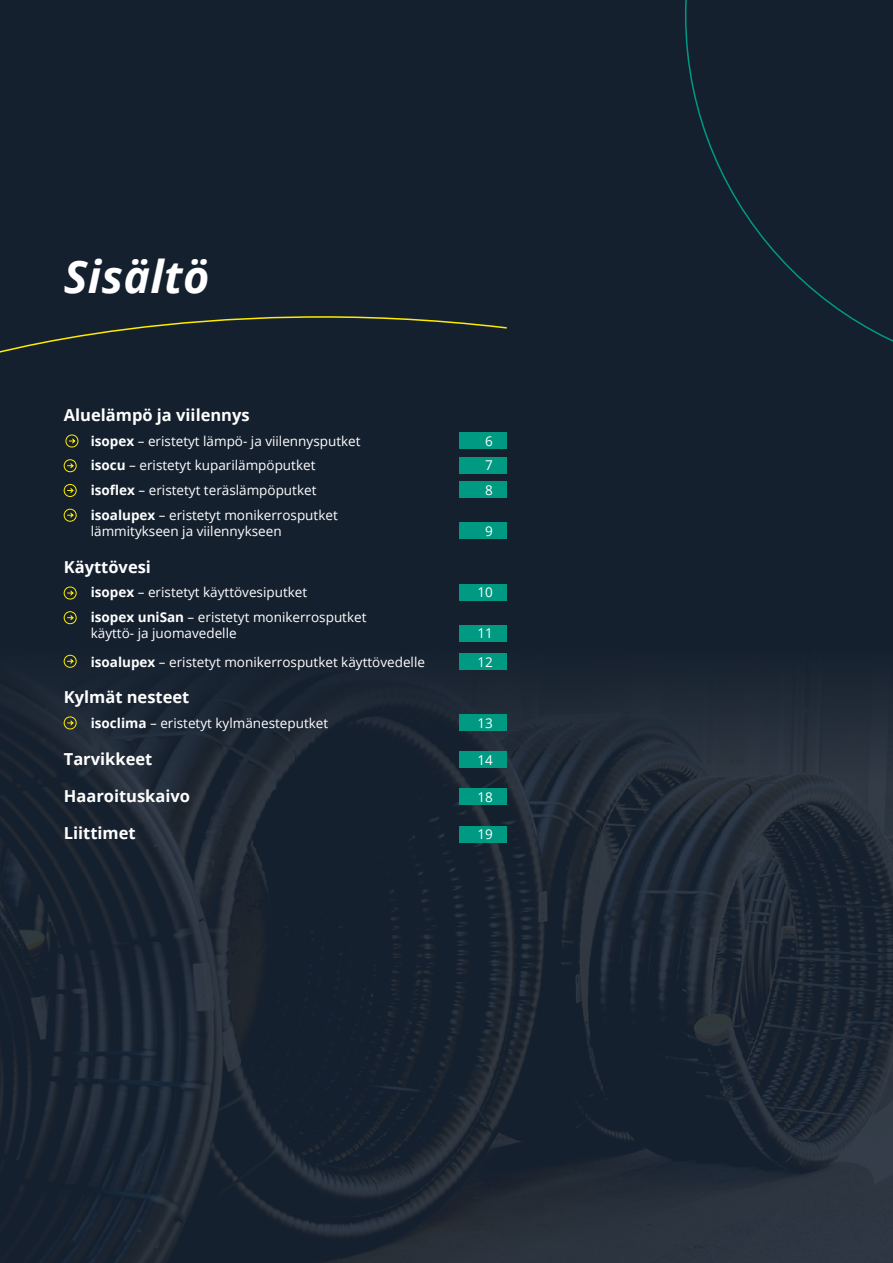
<style>
.page{position:relative;width:893px;height:1263px;background:#15202e}
.page>*{position:absolute;margin:0;border:0;box-sizing:border-box;transform-origin:0 0}
.t1{font:italic 700 45px "Open Sans";letter-spacing:.01em;color:#fff}
.t2{font:700 16.5px "Open Sans";color:#fff}
.t3{font:13.5px/16.2px "Open Sans";color:#fff}
.s1{font-weight:700}
</style>
<div class="page">
<svg style="left:685px;top:0;width:208px;height:342px"></svg>
<svg style="left:0;top:316px;width:507px;height:37px"></svg>
<img style="left:0;top:624px;width:893px;height:639px">
<div style="left:459px;top:433px;width:48px;height:16px;background:#009982"></div>
<div style="left:459px;top:523px;width:48px;height:16px;background:#009982"></div>
<div style="left:459px;top:457px;width:48px;height:16px;background:#009982"></div>
<div style="left:459px;top:584px;width:48px;height:16px;background:#009982"></div>
<div style="left:459px;top:653px;width:48px;height:16px;background:#009982"></div>
<div style="left:459px;top:625px;width:48px;height:16px;background:#009982"></div>
<div style="left:459px;top:714px;width:48px;height:17px;background:#009982"></div>
<div style="left:459px;top:751px;width:48px;height:17px;background:#009982"></div>
<div style="left:459px;top:788px;width:48px;height:17px;background:#009982"></div>
<div style="left:459px;top:482px;width:48px;height:16px;background:#009982"></div>
<div style="left:459px;top:826px;width:48px;height:16px;background:#009982"></div>
<svg style="left:65px;top:434px;width:14px;height:14px"></svg>
<svg style="left:63px;top:586px;width:14px;height:14px"></svg>
<svg style="left:63px;top:484px;width:14px;height:13px"></svg>
<svg style="left:63px;top:459px;width:14px;height:14px"></svg>
<svg style="left:63px;top:611px;width:14px;height:13px"></svg>
<svg style="left:63px;top:654px;width:14px;height:14px"></svg>
<svg style="left:63px;top:716px;width:14px;height:14px"></svg>
<svg style="left:63px;top:508px;width:14px;height:14px"></svg>
<h1 class="t1" style="left:64px;top:245px;width:147px">Sisältö</h1>
<p class="t2" style="left:64px;top:403px;width:187px">Aluelämpö ja viilennys</p>
<p class="t3" style="left:91px;top:432px;width:271px"><span class="s1">isopex</span> – eristetyt lämpö- ja viilennysputket</p>
<p class="t3" style="left:485px;top:432px;width:9px">6</p>
<p class="t3" style="left:91px;top:457px;width:226px"><span class="s1">isocu</span> – eristetyt kuparilämpöputket</p>
<p class="t3" style="left:485px;top:457px;width:9px">7</p>
<p class="t3" style="left:91px;top:482px;width:227px"><span class="s1">isoflex</span> – eristetyt teräslämpöputket</p>
<p class="t3" style="left:485px;top:482px;width:9px">8</p>
<p class="t3" style="left:91px;top:506px;width:248px"><span class="s1">isoalupex</span> – eristetyt monikerrosputket lämmitykseen ja viilennykseen</p>
<p class="t3" style="left:485px;top:522px;width:9px">9</p>
<p class="t2" style="left:64px;top:555px;width:89px">Käyttövesi</p>
<p class="t3" style="left:91px;top:584px;width:218px"><span class="s1">isopex</span> – eristetyt käyttövesiputket</p>
<p class="t3" style="left:477px;top:584px;width:17px">10</p>
<p class="t3" style="left:91px;top:609px;width:277px"><span class="s1">isopex uniSan</span> – eristetyt monikerrosputket käyttö- ja juomavedelle</p>
<p class="t3" style="left:477px;top:625px;width:17px">11</p>
<p class="t3" style="left:91px;top:653px;width:336px"><span class="s1">isoalupex</span> – eristetyt monikerrosputket käyttövedelle</p>
<p class="t3" style="left:477px;top:653px;width:17px">12</p>
<p class="t2" style="left:64px;top:686px;width:127px">Kylmät nesteet</p>
<p class="t3" style="left:91px;top:715px;width:239px"><span class="s1">isoclima</span> – eristetyt kylmänesteputket</p>
<p class="t3" style="left:477px;top:715px;width:17px">13</p>
<p class="t2" style="left:64px;top:747px;width:90px">Tarvikkeet</p>
<p class="t3" style="left:477px;top:752px;width:17px">14</p>
<p class="t2" style="left:64px;top:784px;width:128px">Haaroituskaivo</p>
<p class="t3" style="left:477px;top:788px;width:17px">18</p>
<p class="t2" style="left:64px;top:821px;width:73px">Liittimet</p>
<p class="t3" style="left:477px;top:825px;width:17px">19</p>
</div>
